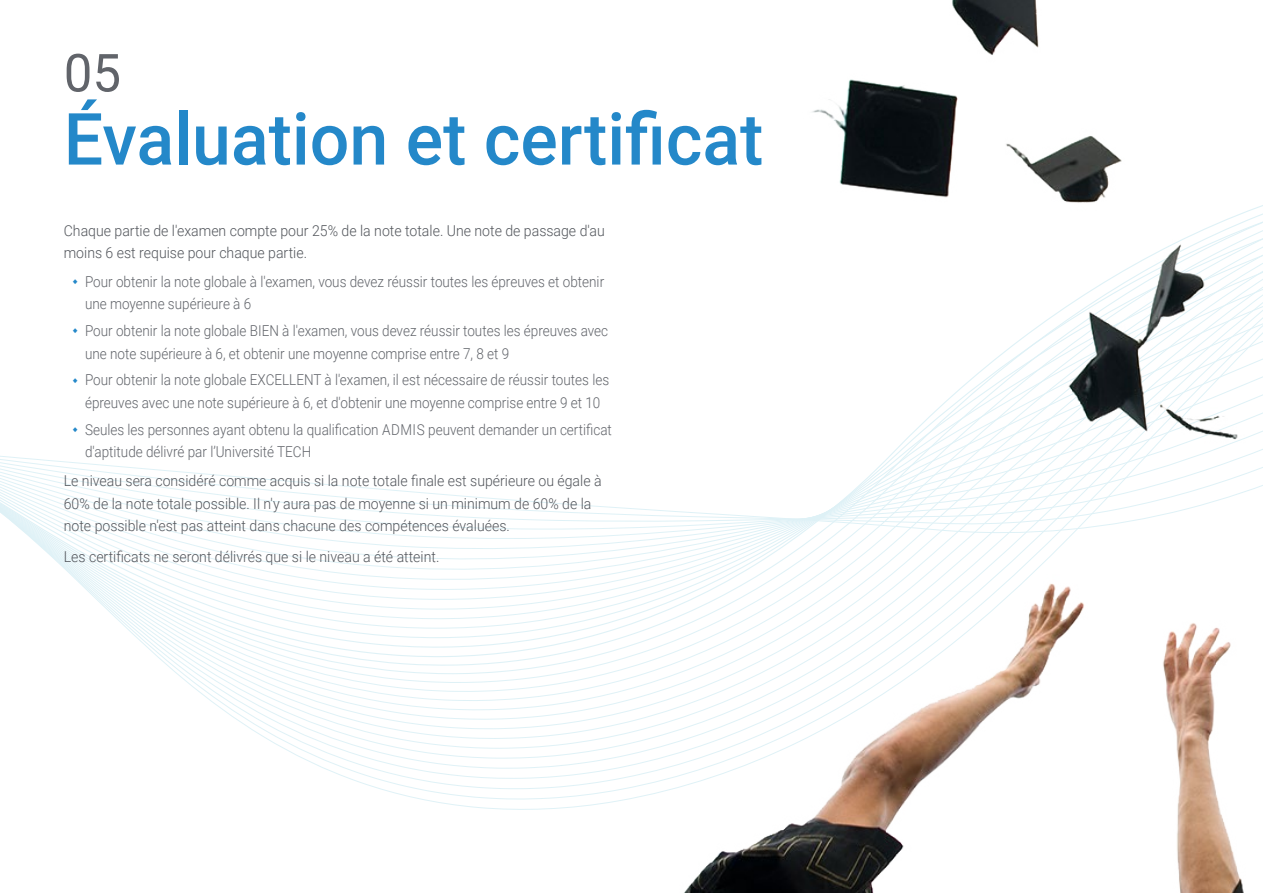
<style>
.page{position:relative;width:1263px;height:893px;background:#fff}
.page>*{position:absolute;margin:0;border:0;box-sizing:border-box;transform-origin:0 0}
.t1{font:500 72px "Roboto";color:#2488c9}
.t2{font:52.5px "Roboto";color:#61646a}
.t3{font:300 15px/22.5px "Roboto";color:#61646a;scale:.9 1}
.t4{font:300 15px/22.5px "Roboto";color:#52555b;scale:.94 1}
</style>
<div class="page">
<svg style="left:0;top:456px;width:642px;height:354px"></svg>
<img style="left:642px;top:0;width:621px;height:893px">
<h2 class="t2" style="left:64px;top:36px;width:59px">05</h2>
<h1 class="t1" style="left:64px;top:89px;width:701px">Évaluation et certificat</h1>
<p class="t4" style="left:64px;top:218px;width:577px">Chaque partie de l'examen compte pour 25% de la note totale. Une note de passage d'au moins 6 est requise pour chaque partie.</p>
<p class="t3" style="left:85px;top:270px;width:578px">Pour obtenir la note globale à l'examen, vous devez réussir toutes les épreuves et obtenir une moyenne supérieure à 6</p>
<p class="t3" style="left:85px;top:319px;width:583px">Pour obtenir la note globale BIEN à l'examen, vous devez réussir toutes les épreuves avec une note supérieure à 6, et obtenir une moyenne comprise entre 7, 8 et 9</p>
<p class="t3" style="left:85px;top:368px;width:584px">Pour obtenir la note globale EXCELLENT à l'examen, il est nécessaire de réussir toutes les épreuves avec une note supérieure à 6, et d'obtenir une moyenne comprise entre 9 et 10</p>
<p class="t3" style="left:85px;top:417px;width:587px">Seules les personnes ayant obtenu la qualification ADMIS peuvent demander un certificat d'aptitude délivré par l’Université TECH</p>
<p class="t4" style="left:64px;top:469px;width:574px">Le niveau sera considéré comme acquis si la note totale finale est supérieure ou égale à<br>60% de la note totale possible. Il n'y aura pas de moyenne si un minimum de 60% de la note possible n'est pas atteint dans chacune des compétences évaluées.</p>
<p class="t4" style="left:64px;top:545px;width:401px">Les certificats ne seront délivrés que si le niveau a été atteint.</p>
</div>
